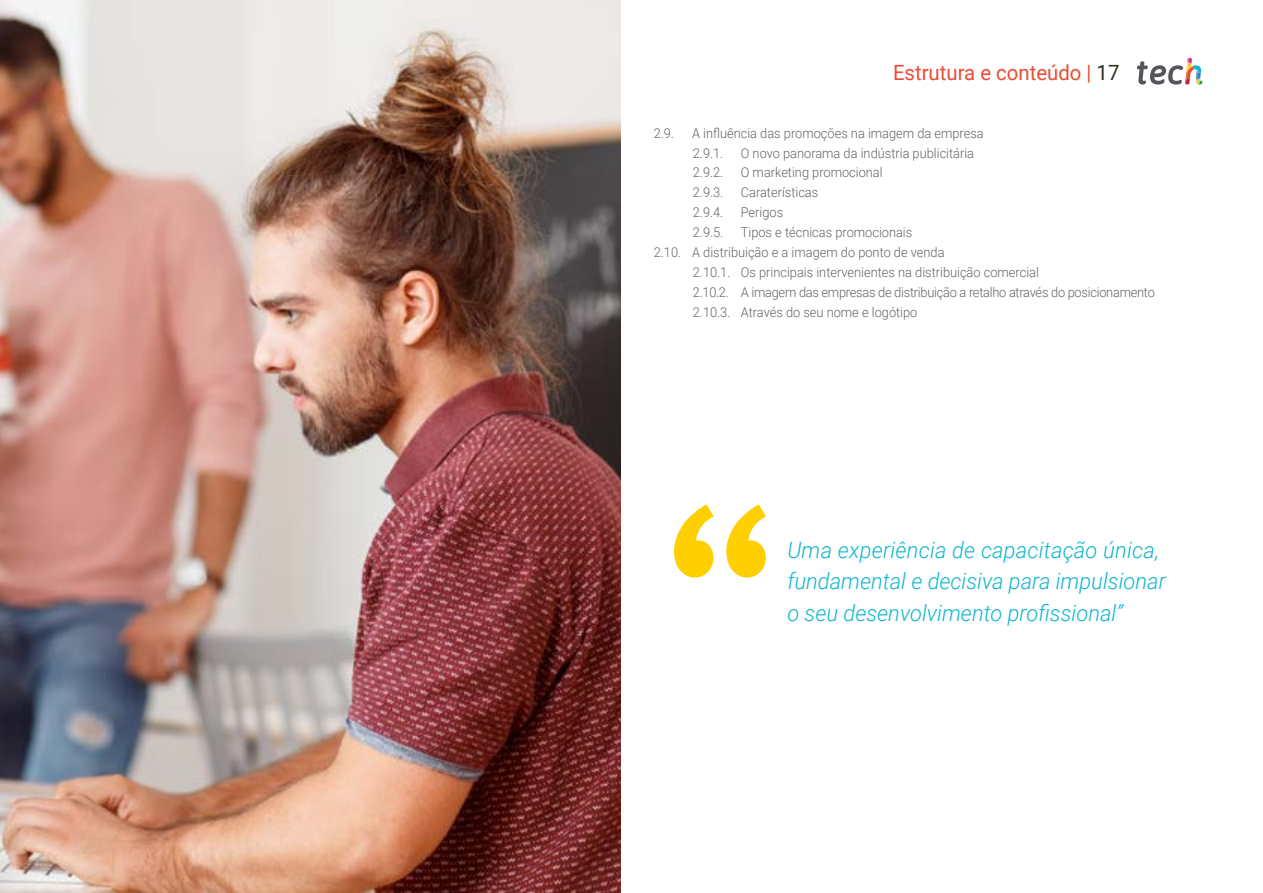
<style>
.page{position:relative;width:1263px;height:893px;background:#fff}
.page>*{position:absolute;margin:0;border:0;box-sizing:border-box;transform-origin:0 0}
.t1{font:italic 300 22.5px/31.5px "Roboto";color:#0fb6cf}
.t2{font:21px "Roboto";color:#e94d35}
.t3{font:300 13.5px/20px "Roboto";color:#61646a;scale:.95 1}
.t4{font:300 13.5px "Roboto";letter-spacing:-.02em;color:#61646a;scale:.95 1}
.s1{color:#312e20}
</style>
<div class="page">
<svg style="left:674px;top:504px;width:92px;height:74px"></svg>
<svg style="left:1137px;top:58px;width:65px;height:27px"></svg>
<img style="left:0;top:0;width:621px;height:893px">
<h2 class="t2" style="left:893px;top:57px;width:228px">Estrutura e conteúdo | <span class="s1">17</span></h2>
<p class="t3" style="left:654px;top:122px;width:23px">2.9.</p>
<p class="t3" style="left:692px;top:122px;width:308px">A influência das promoções na imagem da empresa<br>2.9.1.</p>
<p class="t3" style="left:741px;top:142px;width:247px">O novo panorama da indústria publicitária</p>
<p class="t3" style="left:693px;top:162px;width:34px">2.9.2.</p>
<p class="t3" style="left:741px;top:162px;width:151px">O marketing promocional</p>
<p class="t3" style="left:693px;top:182px;width:34px">2.9.3.</p>
<p class="t3" style="left:741px;top:182px;width:83px">Caraterísticas</p>
<p class="t3" style="left:693px;top:202px;width:34px">2.9.4.</p>
<p class="t3" style="left:741px;top:202px;width:46px">Perigos</p>
<p class="t3" style="left:693px;top:222px;width:34px">2.9.5.</p>
<p class="t3" style="left:741px;top:222px;width:182px">Tipos e técnicas promocionais</p>
<p class="t3" style="left:654px;top:242px;width:308px">2.10. A distribuição e a imagem do ponto de venda</p>
<p class="t3" style="left:693px;top:262px;width:366px">2.10.1. Os principais intervenientes na distribuição comercial</p>
<p class="t4" style="left:693px;top:283px;width:488px">2.10.2. A imagem das empresas de distribuição a retalho através do posicionamento</p>
<p class="t3" style="left:693px;top:302px;width:238px">2.10.3. Através do seu nome e logótipo</p>
<h1 class="t1" style="left:787px;top:533px;width:380px">Uma experiência de capacitação única, fundamental e decisiva para impulsionar o seu desenvolvimento profissional”</h1>
</div>
